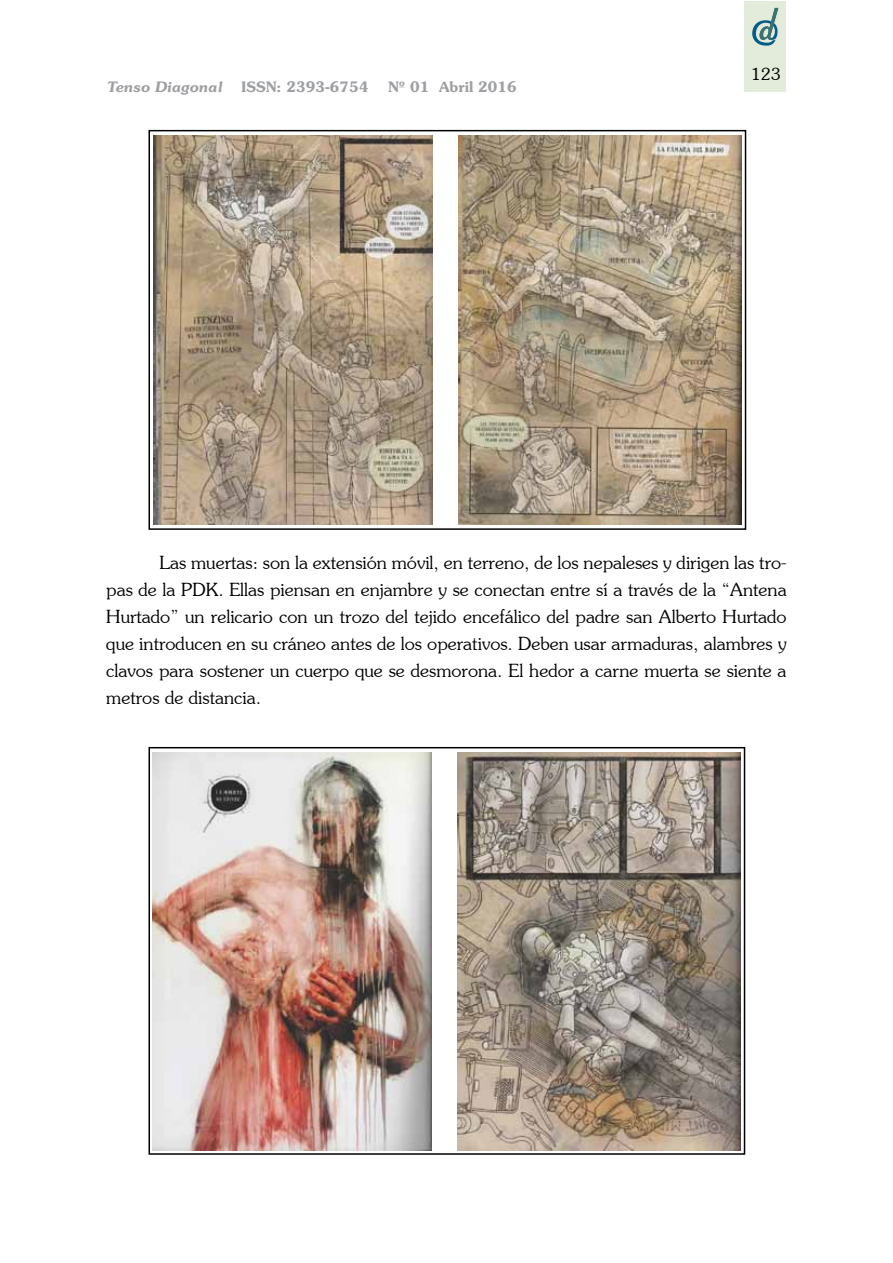
<style>
.page{position:relative;width:893px;height:1263px;background:#fff}
.page>*{position:absolute;margin:0;border:0;box-sizing:border-box;transform-origin:0 0}
.t1{font:18px/27px "Southern Plain";color:#000;text-align:justify}
.t2{font:16.5px "Southern Plain";color:#000}
.t3{font:700 14.25px "Southern";color:#9d9fa2}
.t4{font:italic 700 14.25px "Southern";color:#9d9fa2}
</style>
<div class="page">
<div style="left:744px;top:2px;width:41px;height:90px;background:#e3ecdb"></div>
<svg style="left:752px;top:8px;width:27px;height:38px"></svg>
<img style="left:153px;top:135px;width:279px;height:390px">
<img style="left:458px;top:135px;width:283px;height:390px">
<img style="left:153px;top:753px;width:279px;height:397px">
<img style="left:458px;top:753px;width:282px;height:397px">
<div style="left:148px;top:130px;width:598px;height:400px;border:2px solid #000"></div>
<div style="left:148px;top:747px;width:597px;height:408px;border:2px solid #000"></div>
<p class="t4" style="left:107px;top:78px;width:117px">Tenso Diagonal</p>
<p class="t3" style="left:242px;top:77px;width:129px">ISSN: 2393-6754</p>
<p class="t3" style="left:388px;top:77px;width:130px">Nº 01 Abril 2016</p>
<p class="t2" style="left:751px;top:64px;width:31px">123</p>
<p class="t1" style="left:106px;top:548px;width:682px;text-indent:53px">Las muertas: son la extensión móvil, en terreno, de los nepaleses y dirigen las tro&shy;pas de la PDK. Ellas piensan en enjambre y se conectan entre sí a través de la “Antena Hurtado” un relicario con un trozo del tejido encefálico del padre san Alberto Hurtado que introducen en su cráneo antes de los operativos. Deben usar armaduras, alambres y clavos para sostener un cuerpo que se desmorona. El hedor a carne muerta se siente a metros de distancia.</p>
</div>
